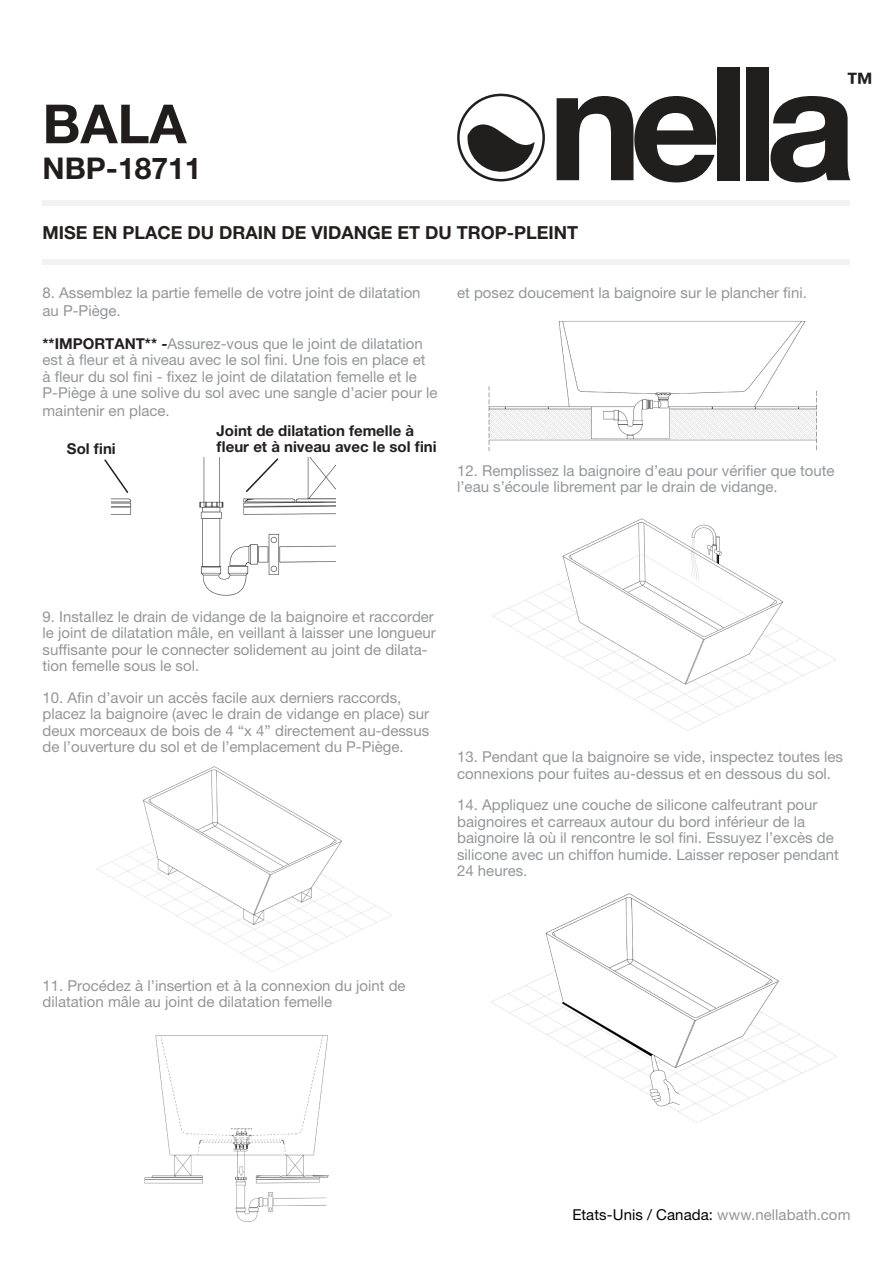
<style>
.page{position:relative;width:893px;height:1263px;background:#fff}
.page>*{position:absolute;margin:0;border:0;box-sizing:border-box;transform-origin:0 0}
.Product_Type{font:700 54px "Helvetica Neue LT Pro";color:#211d1d}
.Product_Type-2{font:700 30px "Helvetica Neue LT Pro";color:#211d1d}
.t1{font:700 27px "Helvetica Neue LT Pro";color:#231f1f}
.t2{font:700 18px "Helvetica Neue LT Pro";color:#231f1f}
.t3{font:15px/16.5px "Helvetica Neue LT Pro";color:#939698}
.t4{font:700 15px/16.5px "Helvetica Neue LT Pro";color:#231f20}
.t5{font:15px "Helvetica Neue LT Pro";letter-spacing:.005em;color:#000}
.s1{font-weight:700;color:#231f20}
.s2{color:#939598}
</style>
<div class="page">
<div style="left:43px;top:200px;width:807px;height:5px;background:#f2f2f2"></div>
<div style="left:43px;top:259px;width:807px;height:6px;background:#f2f2f2"></div>
<svg style="left:557px;top:96px;width:161px;height:86px"></svg>
<div style="left:718px;top:67px;width:22px;height:113px;background:#211e1e"></div>
<div style="left:746px;top:67px;width:23px;height:113px;background:#211e1e"></div>
<svg style="left:770px;top:96px;width:80px;height:86px"></svg>
<svg style="left:457px;top:94px;width:88px;height:87px"></svg>
<img style="left:144px;top:1035px;width:185px;height:187px">
<img style="left:492px;top:518px;width:344px;height:213px">
<img style="left:111px;top:457px;width:225px;height:139px">
<img style="left:491px;top:893px;width:346px;height:230px">
<img style="left:488px;top:321px;width:329px;height:130px">
<img style="left:96px;top:766px;width:296px;height:206px">
<svg style="left:104px;top:458px;width:26px;height:36px"></svg>
<svg style="left:245px;top:457px;width:35px;height:36px"></svg>
<p class="Product_Type" style="left:43px;top:91px;width:146px">BALA</p>
<p class="Product_Type-2" style="left:43px;top:150px;width:160px">NBP-18711</p>
<p class="t2" style="left:43px;top:221px;width:537px">MISE EN PLACE DU DRAIN DE VIDANGE ET DU TROP-PLEINT</p>
<h3 class="t1" style="left:846px;top:65px;width:28px">™</h3>
<p class="t3" style="left:43px;top:283px;width:380px;line-height:18px">8. Assemblez la partie femelle de votre joint de dilatation au P-Piège.</p>
<p class="t3" style="left:43px;top:335px;width:397px"><span class="s1">**IMPORTANT** -</span>Assurez-vous que le joint de dilatation est à fleur et à niveau avec le sol fini. Une fois en place et<br>à fleur du sol fini - fixez le joint de dilatation femelle et le P-Piège à une solive du sol avec une sangle d’acier pour le</p>
<p class="t3" style="left:43px;top:402px;width:129px">maintenir en place.</p>
<p class="t4" style="left:67px;top:440px;width:50px">Sol fini</p>
<p class="t4" style="left:217px;top:422px;width:222px">Joint de dilatation femelle à fleur et à niveau avec le sol fini</p>
<p class="t3" style="left:457px;top:284px;width:351px">et posez doucement la baignoire sur le plancher fini.</p>
<p class="t3" style="left:457px;top:462px;width:379px">12. Remplissez la baignoire d’eau pour vérifier que toute l’eau s’écoule librement par le drain de vidange.</p>
<p class="t3" style="left:43px;top:608px;width:395px">9. Installez le drain de vidange de la baignoire et raccorder le joint de dilatation mâle, en veillant à laisser une longueur suffisante pour le connecter solidement au joint de dilata&shy;tion femelle sous le sol.</p>
<p class="t3" style="left:43px;top:689px;width:388px">10. Afin d’avoir un accès facile aux derniers raccords, placez la baignoire (avec le drain de vidange en place) sur deux morceaux de bois de 4 “x 4” directement au-dessus de l’ouverture du sol et de l’emplacement du P-Piège.</p>
<p class="t3" style="left:457px;top:748px;width:387px">13. Pendant que la baignoire se vide, inspectez toutes les connexions pour fuites au-dessus et en dessous du sol.</p>
<p class="t3" style="left:457px;top:796px;width:383px">14. Appliquez une couche de silicone calfeutrant pour baignoires et carreaux autour du bord inférieur de la baignoire là où il rencontre le sol fini. Essuyez l’excès de silicone avec un chiffon humide. Laisser reposer pendant 24 heures.</p>
<p class="t3" style="left:43px;top:977px;width:365px">11. Procédez à l’insertion et à la connexion du joint de dilatation mâle au joint de dilatation femelle</p>
<p class="t5" style="left:572px;top:1206px;width:280px">Etats-Unis / Canada: <span class="s2">www.nellabath.com</span></p>
</div>
